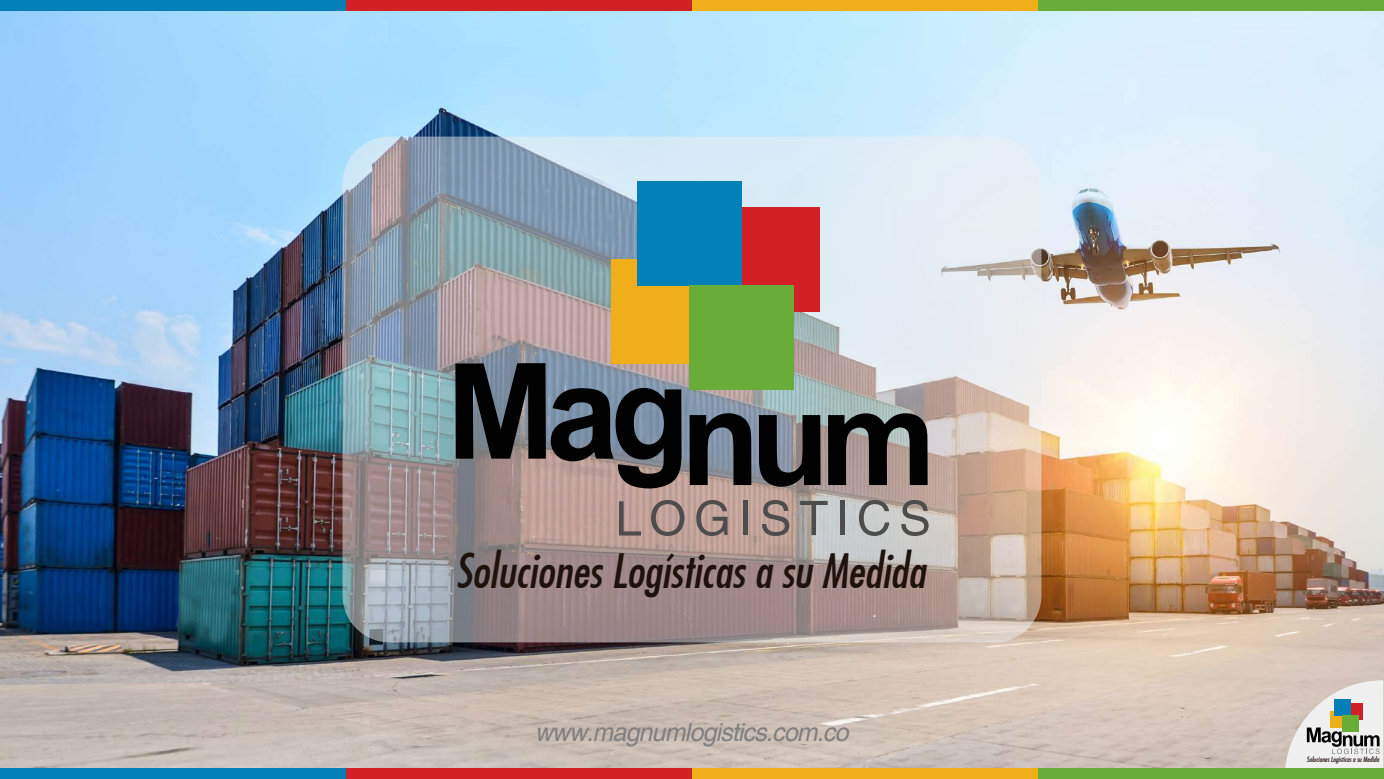
<style>
.page{position:relative;width:1384px;height:779px;background:#fff}
.page>*{position:absolute;margin:0;border:0;box-sizing:border-box;transform-origin:0 0}
.t1{font:italic 46.38px "Fujiyama";color:#1e120d}
.t2{font:italic 25px "Helvetica";letter-spacing:-.035em;color:#808080}
.t3{font:italic 7.12px "Fujiyama";color:#1e120d}
</style>
<div class="page">
<img style="left:0;top:0;width:1384px;height:779px">
<div style="left:1px;top:0;width:345px;height:10px;background:#0480b9"></div>
<div style="left:346px;top:0;width:346px;height:10px;background:#d22027"></div>
<div style="left:692px;top:0;width:346px;height:10px;background:#f0ae1a"></div>
<div style="left:1038px;top:0;width:345px;height:10px;background:#69ac37"></div>
<svg style="left:1284px;top:680px;width:99px;height:89px"></svg>
<div style="left:1px;top:769px;width:345px;height:10px;background:#0480b9"></div>
<div style="left:346px;top:769px;width:346px;height:10px;background:#d22027"></div>
<div style="left:692px;top:769px;width:346px;height:10px;background:#f0ae1a"></div>
<div style="left:1038px;top:769px;width:345px;height:10px;background:#69ac37"></div>
<svg style="left:342px;top:137px;width:699px;height:505px;background:#b3b1b5"></svg>
<div style="left:715px;top:207px;width:104px;height:104px;background:#d22026"></div>
<div style="left:611px;top:259px;width:104px;height:104px;background:#f0ae1a"></div>
<div style="left:637px;top:181px;width:104px;height:104px;background:#0480b9"></div>
<div style="left:689px;top:285px;width:104px;height:104px;background:#69ac38"></div>
<svg style="left:689px;top:413px;width:62px;height:72px;background:#34383e"></svg>
<svg style="left:759px;top:415px;width:61px;height:72px;background:#36373a"></svg>
<svg style="left:828px;top:413px;width:99px;height:72px;background:#474240"></svg>
<svg style="left:455px;top:363px;width:226px;height:125px;background:#4f4f54"></svg>
<svg style="left:651px;top:500px;width:33px;height:36px"></svg>
<svg style="left:696px;top:500px;width:31px;height:36px"></svg>
<div style="left:743px;top:501px;width:5px;height:34px;background:#4d4d4d"></div>
<svg style="left:762px;top:500px;width:27px;height:36px"></svg>
<svg style="left:800px;top:501px;width:28px;height:34px"></svg>
<div style="left:840px;top:501px;width:5px;height:34px;background:#4d4d4d"></div>
<svg style="left:859px;top:500px;width:30px;height:36px"></svg>
<svg style="left:901px;top:500px;width:27px;height:36px"></svg>
<svg style="left:619px;top:501px;width:22px;height:34px"></svg>
<h1 class="t1" style="left:455px;top:541px;width:472px">Soluciones Logísticas a su Medida</h1>
<h2 class="t2" style="left:535px;top:718px;width:315px">www.magnumlogistics.com.co</h2>
<p class="t3" style="left:1307px;top:755px;width:74px">Soluciones Logísticas a su Medida</p>
</div>
